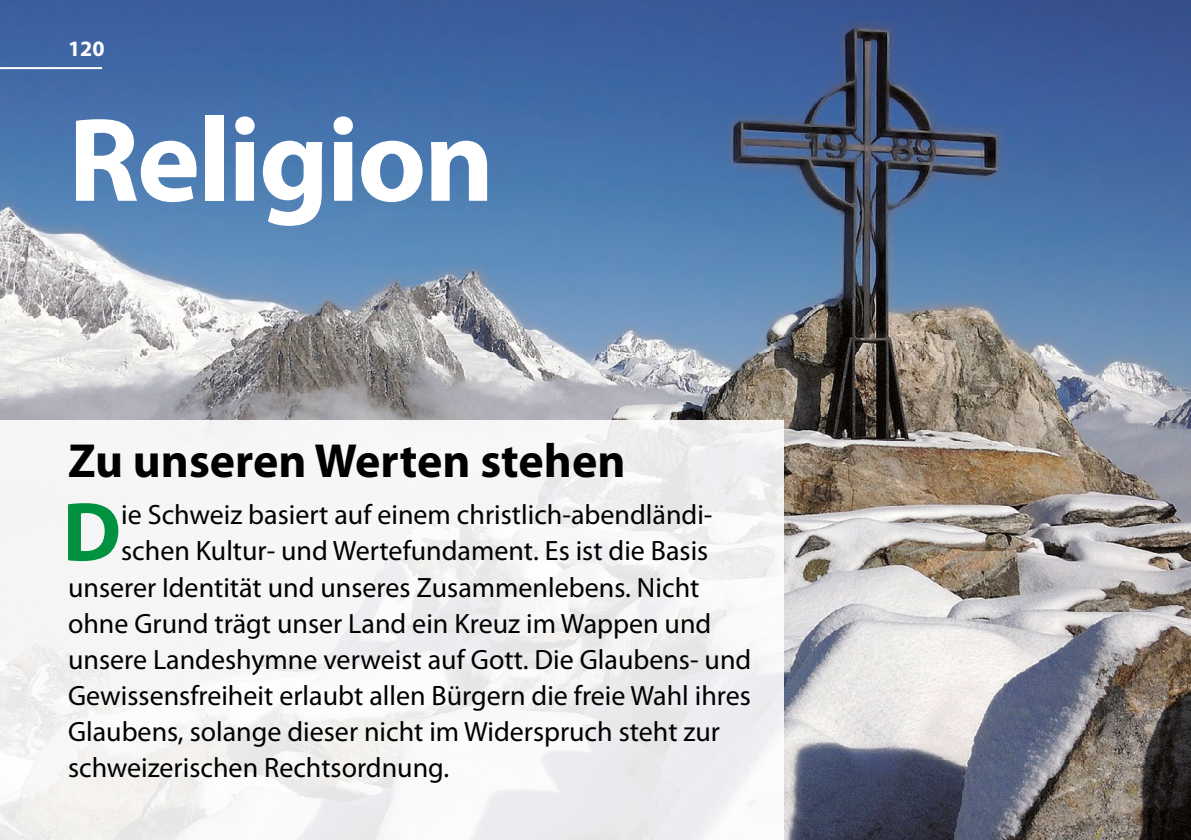
<style>
.page{position:relative;width:1191px;height:840px;background:#fff}
.page>*{position:absolute;margin:0;border:0;box-sizing:border-box;transform-origin:0 0}
.t1{font:700 120px "Myriad Pro";letter-spacing:-.02em;color:#fff}
.t2{font:700 84.4px "Myriad Pro";color:#009240}
.t3{font:700 48px "Myriad Pro";color:#000}
.t4{font:28px "Myriad Pro";color:#000}
.t5{font:700 22px "Myriad Pro";color:#fff}
</style>
<div class="page">
<img style="left:0;top:0;width:1191px;height:839px">
<hr style="left:0;top:67px;width:102px;height:2px;background:#fff">
<div style="left:0;top:420px;width:783px;height:419px;background:linear-gradient(to right,#f6f6f6,#f0f0f1)"></div>
<p class="t5" style="left:68px;top:34px;width:38px">120</p>
<p class="t1" style="left:68px;top:82px;width:428px">Religion</p>
<p class="t3" style="left:68px;top:429px;width:559px">Zu unseren Werten stehen</p>
<p class="t2" style="left:62px;top:476px;width:60px">D</p>
<p class="t4" style="left:121px;top:497px;width:593px">ie Schweiz basiert auf einem christlich-abendländi-</p>
<p class="t4" style="left:121px;top:533px;width:588px">schen Kultur- und Wertefundament. Es ist die Basis</p>
<p class="t4" style="left:68px;top:569px;width:633px">unserer Identität und unseres Zusammenlebens. Nicht</p>
<p class="t4" style="left:68px;top:605px;width:645px">ohne Grund trägt unser Land ein Kreuz im Wappen und</p>
<p class="t4" style="left:68px;top:641px;width:685px">unsere Landeshymne verweist auf Gott. Die Glaubens- und</p>
<p class="t4" style="left:68px;top:677px;width:684px">Gewissensfreiheit erlaubt allen Bürgern die freie Wahl ihres</p>
<p class="t4" style="left:68px;top:713px;width:653px">Glaubens, solange dieser nicht im Widerspruch steht zur</p>
<p class="t4" style="left:68px;top:749px;width:383px">schweizerischen Rechtsordnung.</p>
</div>
